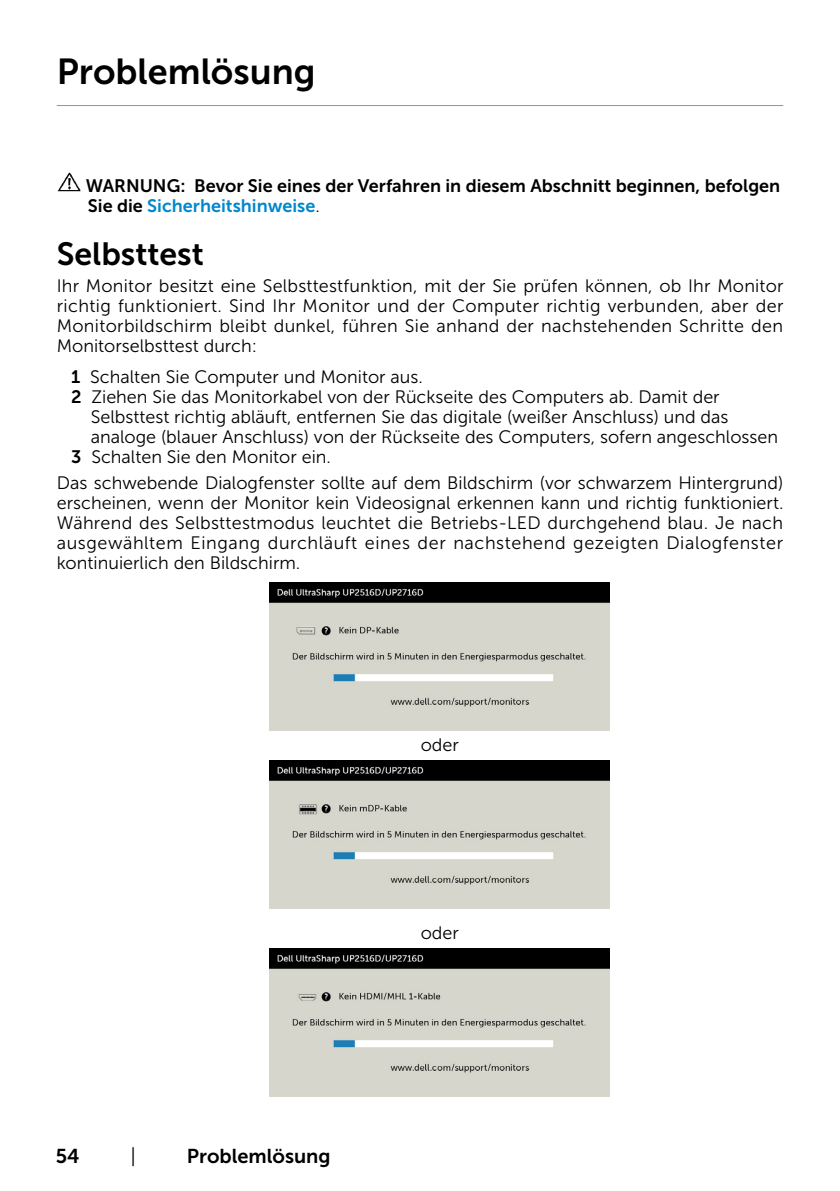
<style>
.page{position:relative;width:840px;height:1191px;background:#fff}
.page>*{position:absolute;margin:0;border:0;box-sizing:border-box;transform-origin:0 0}
.Head1{font:36px "Museo Sans For Dell 700";color:#000}
.Head2{font:32px "Museo Sans For Dell 700";color:#000}
.t1{font:20px "Museo Sans For Dell 700";color:#000}
.t2{font:20px "Museo Sans For Dell 300";color:#000}
.Paragraph{font:18px/20px "Museo Sans For Dell 300";color:#000;text-align:justify}
.Caution_Warning{font:18px/20px "Museo Sans For Dell 700";color:#000}
.Paragraph-Indent{font:18px "Museo Sans For Dell 300";color:#000}
.s1{color:#0087cb}
.s2{font-family:"Museo Sans For Dell 300"}
.s3{font-family:"Museo Sans For Dell 700"}
</style>
<div class="page">
<hr style="left:57px;top:105px;width:725px;height:1px;background:#939598">
<img style="left:57px;top:172px;width:24px;height:20px">
<img style="left:269px;top:582px;width:340px;height:148px">
<img style="left:270px;top:761px;width:339px;height:147px">
<img style="left:270px;top:948px;width:339px;height:148px">
<p class="Head1" style="left:57px;top:51px;width:260px">Problemlösung</p>
<p class="Caution_Warning" style="left:86px;top:176px;width:695px">WARNUNG: Bevor Sie eines der Verfahren in diesem Abschnitt beginnen, befolgen<br>Sie die <span class="s1">Sicherheitshinweise</span><span class="s2">.</span></p>
<p class="Head2" style="left:57px;top:236px;width:148px">Selbsttest</p>
<p class="Paragraph" style="left:57px;top:276px;width:728px">Ihr Monitor besitzt eine Selbsttestfunktion, mit der Sie prüfen können, ob Ihr Monitor richtig funktioniert. Sind Ihr Monitor und der Computer richtig verbunden, aber der Monitorbildschirm bleibt dunkel, führen Sie anhand der nachstehenden Schritte den Monitorselbsttest durch:</p>
<p class="Paragraph" style="left:71px;top:367px;width:353px"><span class="s3">1</span> Schalten Sie Computer und Monitor aus.</p>
<p class="Paragraph" style="left:71px;top:387px;width:649px"><span class="s3">2</span> Ziehen Sie das Monitorkabel von der Rückseite des Computers ab. Damit der</p>
<p class="Paragraph" style="left:91px;top:407px;width:639px">Selbsttest richtig abläuft, entfernen Sie das digitale (weißer Anschluss) und das</p>
<p class="Paragraph" style="left:91px;top:427px;width:688px">analoge (blauer Anschluss) von der Rückseite des Computers, sofern angeschlossen</p>
<p class="Paragraph" style="left:71px;top:447px;width:261px"><span class="s3">3</span> Schalten Sie den Monitor ein.</p>
<p class="Paragraph" style="left:57px;top:473px;width:727px">Das schwebende Dialogfenster sollte auf dem Bildschirm (vor schwarzem Hintergrund) erscheinen, wenn der Monitor kein Videosignal erkennen kann und richtig funktioniert.<br>Während des Selbsttestmodus leuchtet die Betriebs-LED durchgehend blau. Je nach ausgewähltem Eingang durchläuft eines der nachstehend gezeigten Dialogfenster kontinuierlich den Bildschirm.</p>
<p class="Paragraph-Indent" style="left:420px;top:735px;width:40px">oder</p>
<p class="t1" style="left:56px;top:1144px;width:25px">54</p>
<p class="t2" style="left:130px;top:1145px;width:7px">|</p>
<p class="t1" style="left:187px;top:1144px;width:145px">Problemlösung</p>
<p class="Paragraph-Indent" style="left:420px;top:923px;width:40px">oder</p>
</div>
